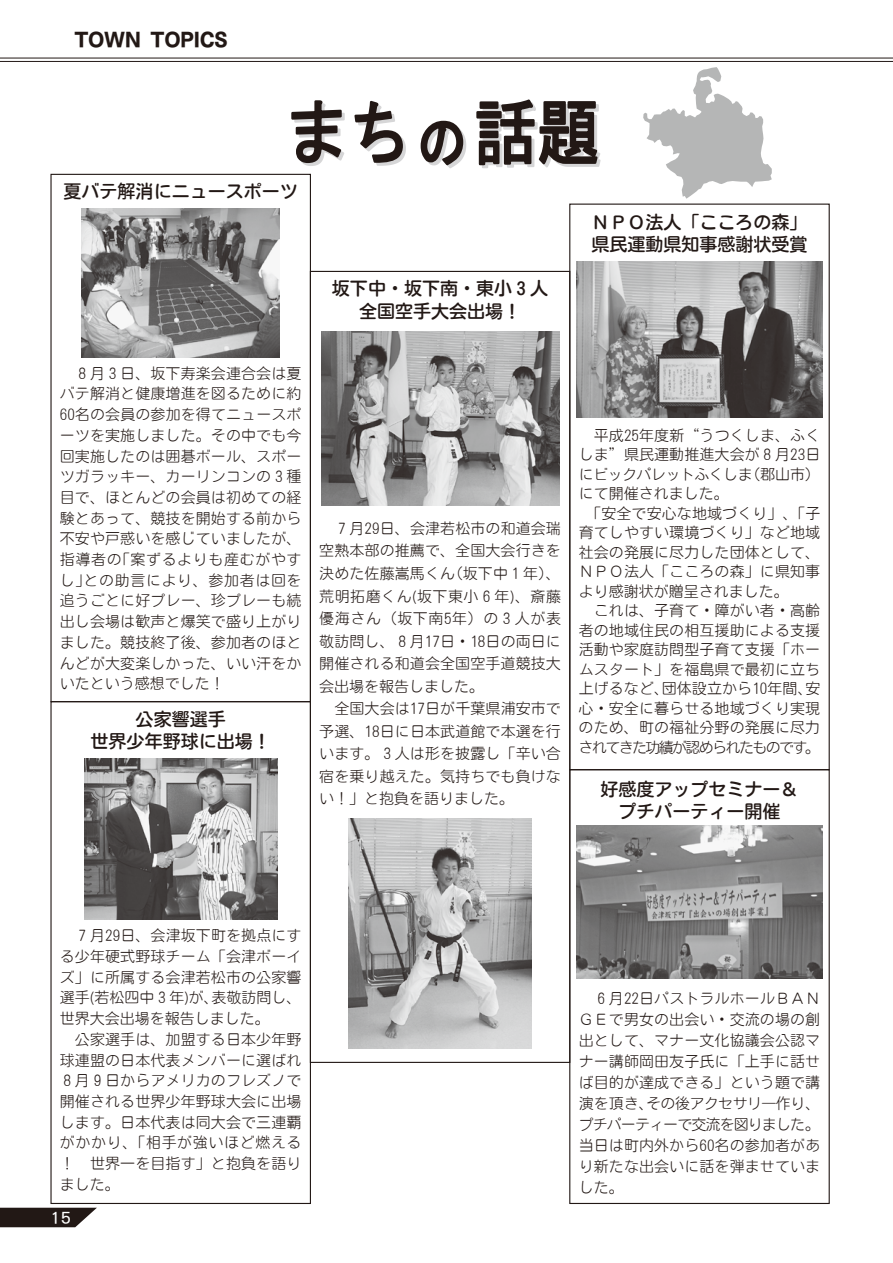
<style>
.page{position:relative;width:893px;height:1263px;background:#fff}
.page>*{position:absolute;margin:0;border:0;box-sizing:border-box;transform-origin:0 0}
.t1{font:19.5px "Motoya Cedar W6 90 msp RKSJ H";color:#221815}
.t2{font:18px/22.5px "Motoya Maru W4 90 msp RKSJ H";color:#221815;text-align:center}
.t3{font:500 16.5px "Mt Gothic";color:#fff}
.t4{font:15px/20.7px "Motoya Maru W2 90 msp RKSJ H";letter-spacing:.005em;color:#221815;text-align:justify}
.t5{font:15px "Motoya Maru W2 90 msp RKSJ H";letter-spacing:-.11em;color:#221815}
.t6{font:15px "Motoya Maru W2 90 msp RKSJ H";letter-spacing:-.035em;color:#221815}
</style>
<div class="page">
<svg style="left:0;top:1208px;width:97px;height:19px"></svg>
<hr style="left:0;top:58px;width:893px;height:1px;background:#221815">
<hr style="left:0;top:61px;width:893px;height:1px;background:#221815">
<svg style="left:643px;top:67px;width:129px;height:132px"></svg>
<svg style="left:291px;top:100px;width:54px;height:66px"></svg>
<svg style="left:354px;top:100px;width:52px;height:66px"></svg>
<svg style="left:476px;top:99px;width:124px;height:69px"></svg>
<svg style="left:420px;top:120px;width:46px;height:48px"></svg>
<div style="left:569px;top:204px;width:261px;height:566px;border:1px solid #221815"></div>
<div style="left:569px;top:769px;width:261px;height:435px;border:1px solid #221815"></div>
<img style="left:576px;top:826px;width:247px;height:153px">
<div style="left:50px;top:701px;width:261px;height:503px;border:1px solid #221815"></div>
<img style="left:321px;top:331px;width:238px;height:175px">
<img style="left:349px;top:818px;width:182px;height:230px">
<img style="left:82px;top:208px;width:198px;height:149px">
<img style="left:84px;top:758px;width:193px;height:162px">
<img style="left:576px;top:261px;width:247px;height:156px">
<h1 class="t1" style="left:74px;top:30px;width:155px">TOWN TOPICS</h1>
<p class="t2" style="left:64px;top:180px;width:236px">夏バテ解消にニュースポーツ</p>
<p class="t2" style="left:332px;top:277px;width:218px">坂下中・坂下南・東小３人全国空手大会出場！</p>
<p class="t2" style="left:591px;top:211px;width:218px;text-align:left">ＮＰＯ法人「こころの森」県民運動県知事感謝状受賞</p>
<p class="t4" style="left:60px;top:363px;width:243px">　８月３日、坂下寿楽会連合会は夏バテ解消と健康増進を図るために約60名の会員の参加を得てニュースポーツを実施しました。その中でも今回実施したのは囲碁ボール、スポーツガラッキー、カーリンコンの３種目で、ほとんどの会員は初めての経験とあって、競技を開始する前から不安や戸惑いを感じていましたが、指導者の｢案ずるよりも産むがやすし｣との助言により、参加者は回を追うごとに好プレー、珍プレーも続出し会場は歓声と爆笑で盛り上がりました。競技終了後、参加者のほとんどが大変楽しかった、いい汗をかいたという感想でした！</p>
<p class="t2" style="left:91px;top:708px;width:182px">公家響選手<br>世界少年野球に出場！</p>
<p class="t4" style="left:319px;top:517px;width:243px;line-height:22.5px;text-align:left">　７月29日、会津若松市の和道会瑞空熟本部の推薦で、全国大会行きを決めた佐藤嵩馬くん（坂下中１年）、荒明拓磨くん(坂下東小６年)、斎藤優海さん（坂下南5年）の３人が表敬訪問し、８月17日・18日の両日に開催される和道会全国空手道競技大会出場を報告しました。<br>　全国大会は17日が千葉県浦安市で予選、18日に日本武道館で本選を行います。３人は形を披露し「辛い合宿を乗り越えた。気持ちでも負けない！」と抱負を語りました。</p>
<p class="t4" style="left:579px;top:425px;width:243px">　平成25年度新“うつくしま、ふく</p>
<p class="t4" style="left:579px;top:444px;width:243px">しま”県民運動推進大会が８月23日</p>
<p class="t6" style="left:579px;top:467px;width:243px">にビックパレットふくしま（郡山市）</p>
<p class="t4" style="left:579px;top:483px;width:151px">にて開催されました。</p>
<p class="t4" style="left:586px;top:503px;width:236px">「安全で安心な地域づくり」、「子</p>
<p class="t4" style="left:579px;top:522px;width:243px">育てしやすい環境づくり」など地域</p>
<p class="t4" style="left:579px;top:542px;width:243px">社会の発展に尽力した団体として、</p>
<p class="t4" style="left:579px;top:561px;width:243px">ＮＰＯ法人「こころの森」に県知事</p>
<p class="t4" style="left:579px;top:581px;width:211px">より感謝状が贈呈されました。</p>
<p class="t4" style="left:579px;top:600px;width:243px">　これは、子育て・障がい者・高齢</p>
<p class="t4" style="left:579px;top:620px;width:243px">者の地域住民の相互援助による支援</p>
<p class="t4" style="left:579px;top:639px;width:243px">活動や家庭訪問型子育て支援「ホー</p>
<p class="t4" style="left:579px;top:659px;width:243px">ムスタート」を福島県で最初に立ち</p>
<p class="t4" style="left:579px;top:678px;width:243px">上げるなど、団体設立から10年間、安</p>
<p class="t4" style="left:579px;top:698px;width:243px">心・安全に暮らせる地域づくり実現</p>
<p class="t4" style="left:579px;top:717px;width:243px">のため、町の福祉分野の発展に尽力</p>
<p class="t5" style="left:579px;top:740px;width:243px">されてきた功績が認められたものです。</p>
<p class="t2" style="left:600px;top:777px;width:200px">好感度アップセミナー＆プチパーティー開催</p>
<p class="t4" style="left:60px;top:925px;width:243px;text-align:left">　７月29日、会津坂下町を拠点にする少年硬式野球チーム「会津ボーイズ」に所属する会津若松市の公家響選手(若松四中３年)が、表敬訪問し、世界大会出場を報告しました。<br>　公家選手は、加盟する日本少年野球連盟の日本代表メンバーに選ばれ<br>８月９日からアメリカのフレズノで開催される世界少年野球大会に出場します。日本代表は同大会で三連覇がかかり、｢相手が強いほど燃える！　世界一を目指す」と抱負を語りました。</p>
<p class="t3" style="left:50px;top:1211px;width:22px">15</p>
<p class="t4" style="left:579px;top:987px;width:243px">　６月22日パストラルホールＢＡＮＧＥで男女の出会い・交流の場の創出として、マナー文化協議会公認マナー講師岡田友子氏に「上手に話せば目的が達成できる」という題で講演を頂き、その後アクセサリ―作り、プチパーティーで交流を図りました。当日は町内外から60名の参加者があり新たな出会いに話を弾ませていました。</p>
</div>
